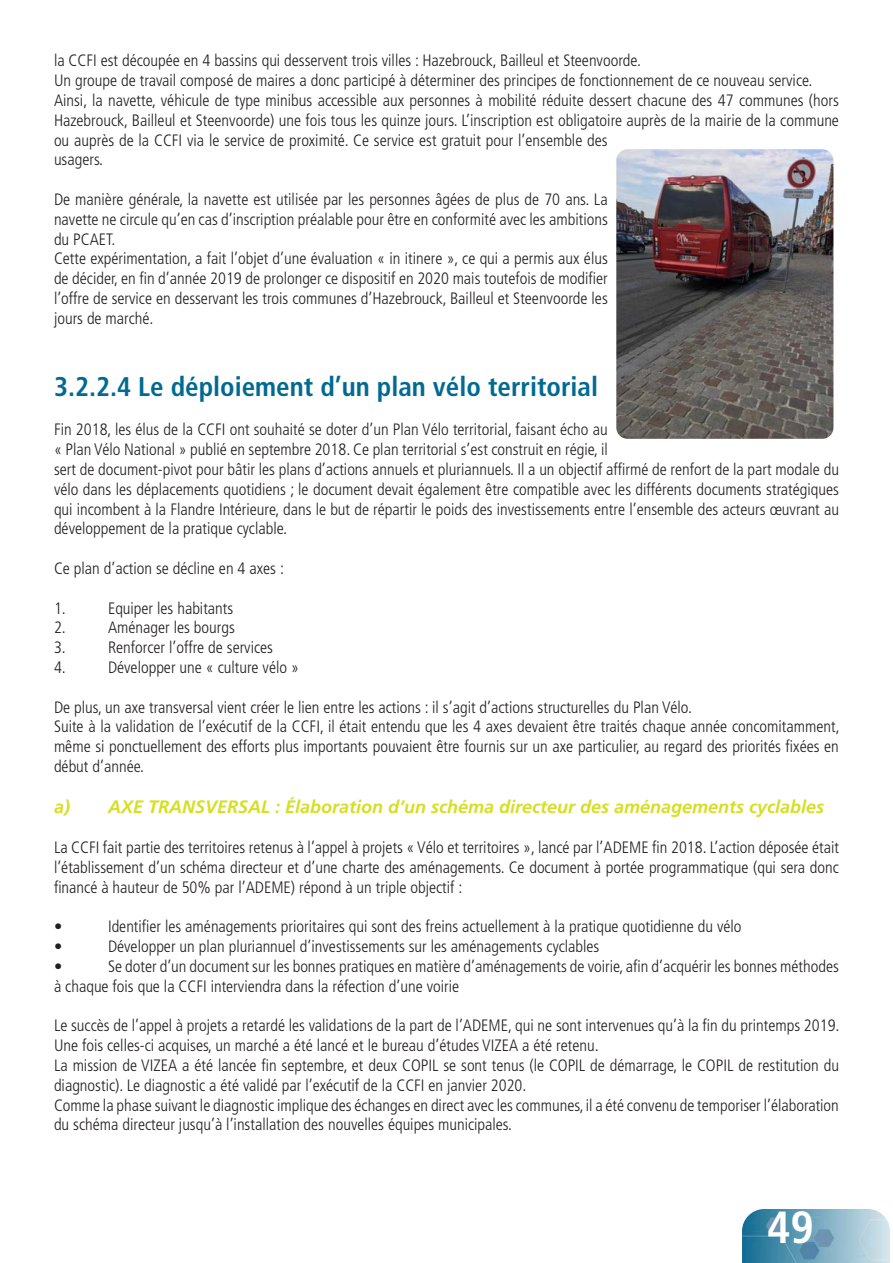
<style>
.page{position:relative;width:893px;height:1263px;background:#fff}
.page>*{position:absolute;margin:0;border:0;box-sizing:border-box;transform-origin:0 0}
.t1{font:700 condensed 45px "Frutiger";color:#fff}
.t2{font:700 condensed 27px "Frutiger";color:#016a90}
.t3{font:italic 700 18px "Frutiger";color:#d6df21}
.t4{font:300 condensed 16.5px/19.8px "Frutiger";color:#231f20}
</style>
<div class="page">
<img style="left:742px;top:1209px;width:148px;height:54px">
<img style="left:616px;top:149px;width:217px;height:290px">
<p class="t4" style="left:54px;top:51px;width:588px">la CCFI est découpée en 4 bassins qui desservent trois villes : Hazebrouck, Bailleul et Steenvoorde.</p>
<p class="t4" style="left:54px;top:71px;width:760px">Un groupe de travail composé de maires a donc participé à déterminer des principes de fonctionnement de ce nouveau service.</p>
<p class="t4" style="left:54px;top:91px;width:786px">Ainsi, la navette, véhicule de type minibus accessible aux personnes à mobilité réduite dessert chacune des 47 communes (hors Hazebrouck, Bailleul et Steenvoorde) une fois tous les quinze jours. L’inscription est obligatoire auprès de la mairie de la commune ou auprès de la CCFI via le service de proximité. Ce service est gratuit pour l’ensemble des<br>usagers.</p>
<p class="t4" style="left:54px;top:190px;width:555px;text-align:justify">De manière générale, la navette est utilisée par les personnes âgées de plus de 70 ans. La navette ne circule qu’en cas d’inscription préalable pour être en conformité avec les ambitions du PCAET.</p>
<p class="t4" style="left:54px;top:249px;width:555px;text-align:justify">Cette expérimentation, a fait l’objet d’une évaluation « in itinere », ce qui a permis aux élus de décider, en fin d’année 2019 de prolonger ce dispositif en 2020 mais toutefois de modifier l’offre de service en desservant les trois communes d’Hazebrouck, Bailleul et Steenvoorde les jours de marché.</p>
<p class="t2" style="left:54px;top:370px;width:546px">3.2.2.4 Le déploiement d’un plan vélo territorial</p>
<p class="t4" style="left:54px;top:420px;width:787px">Fin 2018, les élus de la CCFI ont souhaité se doter d’un Plan Vélo territorial, faisant écho au<br>« Plan Vélo National » publié en septembre 2018. Ce plan territorial s’est construit en régie, il<br>sert de document-pivot pour bâtir les plans d’actions annuels et pluriannuels. Il a un objectif affirmé de renfort de la part modale du vélo dans les déplacements quotidiens ; le document devait également être compatible avec les différents documents stratégiques qui incombent à la Flandre Intérieure, dans le but de répartir le poids des investissements entre l’ensemble des acteurs œuvrant au développement de la pratique cyclable.</p>
<p class="t4" style="left:54px;top:559px;width:231px">Ce plan d’action se décline en 4 axes :</p>
<p class="t4" style="left:54px;top:598px;width:13px">1.</p>
<p class="t4" style="left:108px;top:598px;width:127px">Equiper les habitants</p>
<p class="t4" style="left:54px;top:618px;width:13px">2.</p>
<p class="t4" style="left:108px;top:618px;width:128px">Aménager les bourgs</p>
<p class="t4" style="left:54px;top:638px;width:13px">3.</p>
<p class="t4" style="left:108px;top:638px;width:167px">Renforcer l’offre de services</p>
<p class="t4" style="left:54px;top:658px;width:13px">4.</p>
<p class="t4" style="left:108px;top:658px;width:192px">Développer une « culture vélo »</p>
<p class="t4" style="left:54px;top:697px;width:639px">De plus, un axe transversal vient créer le lien entre les actions : il s’agit d’actions structurelles du Plan Vélo.</p>
<p class="t4" style="left:54px;top:717px;width:787px;text-align:justify">Suite à la validation de l’exécutif de la CCFI, il était entendu que les 4 axes devaient être traités chaque année concomitamment, même si ponctuellement des efforts plus importants pouvaient être fournis sur un axe particulier, au regard des priorités fixées en début d’année.</p>
<p class="t3" style="left:54px;top:797px;width:772px">a) AXE TRANSVERSAL : Élaboration d’un schéma directeur des aménagements cyclables</p>
<p class="t4" style="left:54px;top:838px;width:786px;text-align:justify">La CCFI fait partie des territoires retenus à l’appel à projets « Vélo et territoires », lancé par l’ADEME fin 2018. L’action déposée était l’établissement d’un schéma directeur et d’une charte des aménagements. Ce document à portée programmatique (qui sera donc financé à hauteur de 50% par l’ADEME) répond à un triple objectif :</p>
<p class="t4" style="left:54px;top:917px;width:10px">•</p>
<p class="t4" style="left:108px;top:917px;width:635px">Identifier les aménagements prioritaires qui sont des freins actuellement à la pratique quotidienne du vélo</p>
<p class="t4" style="left:54px;top:937px;width:10px">•</p>
<p class="t4" style="left:108px;top:937px;width:493px">Développer un plan pluriannuel d’investissements sur les aménagements cyclables</p>
<p class="t4" style="left:54px;top:956px;width:10px">•</p>
<p class="t4" style="left:54px;top:956px;width:786px;text-indent:54px">Se doter d’un document sur les bonnes pratiques en matière d’aménagements de voirie, afin d’acquérir les bonnes méthodes à chaque fois que la CCFI interviendra dans la réfection d’une voirie</p>
<p class="t4" style="left:54px;top:1016px;width:787px">Le succès de l’appel à projets a retardé les validations de la part de l’ADEME, qui ne sont intervenues qu’à la fin du printemps 2019.<br>Une fois celles-ci acquises, un marché a été lancé et le bureau d’études VIZEA a été retenu.</p>
<p class="t4" style="left:54px;top:1055px;width:786px">La mission de VIZEA a été lancée fin septembre, et deux COPIL se sont tenus (le COPIL de démarrage, le COPIL de restitution du diagnostic). Le diagnostic a été validé par l’exécutif de la CCFI en janvier 2020.</p>
<p class="t4" style="left:54px;top:1095px;width:786px">Comme la phase suivant le diagnostic implique des échanges en direct avec les communes, il a été convenu de temporiser l’élaboration du schéma directeur jusqu’à l’installation des nouvelles équipes municipales.</p>
<h1 class="t1" style="left:767px;top:1200px;width:48px">49</h1>
</div>
